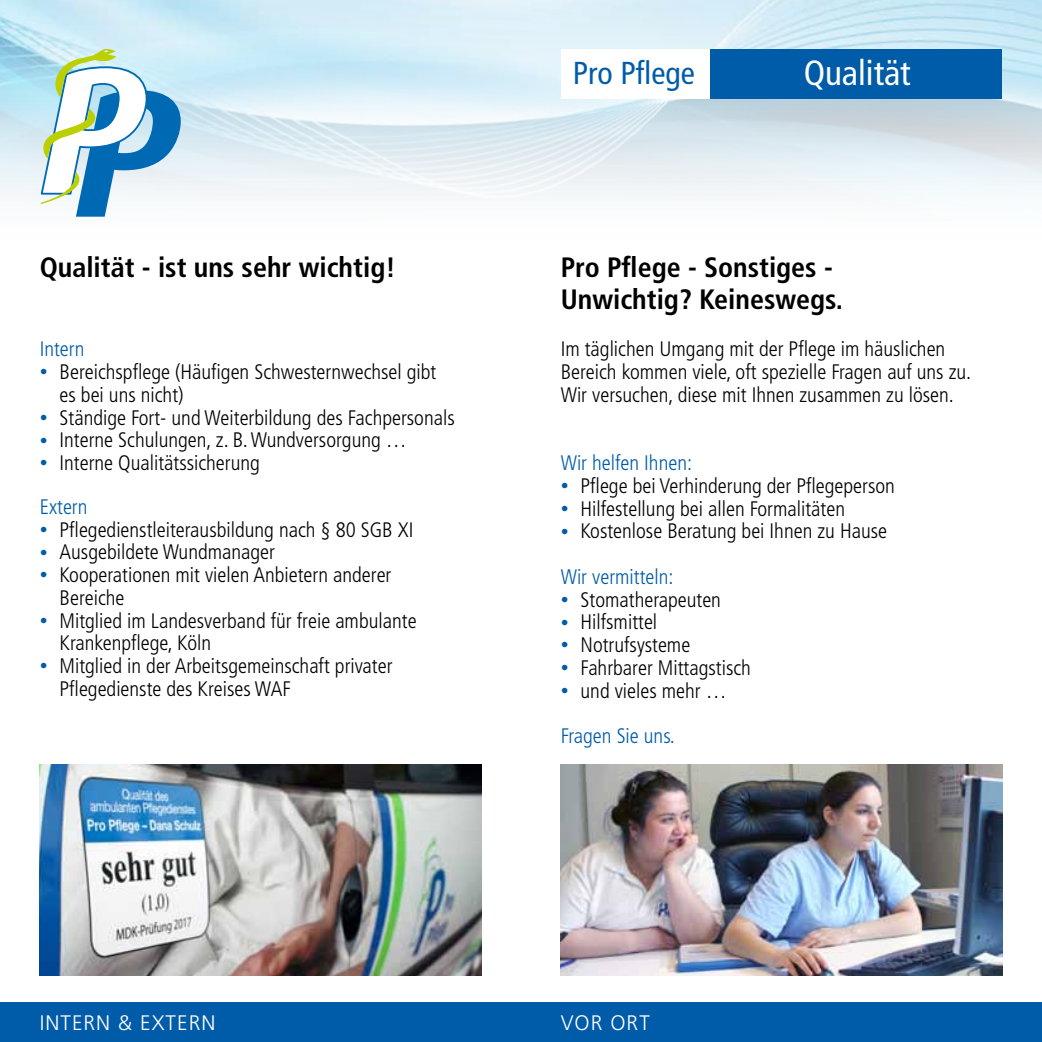
<style>
.page{position:relative;width:1042px;height:1042px;background:#fff}
.page>*{position:absolute;margin:0;border:0;box-sizing:border-box;transform-origin:0 0}
.t1{font:condensed 35px "Frutiger";color:#fff}
.t2{font:condensed 31.68px "Frutiger";color:#005ca9}
.t3{font:700 condensed 28px/31.5px "Frutiger";color:#000}
.t4{font:300 condensed 21px/22.8px "Frutiger";color:#000}
.t5{font:300 condensed 21px "Frutiger";color:#005ca9}
.t6{font:300 21px "Frutiger";letter-spacing:.05em;color:#fff}
.s1{font-weight:700;font-stretch:normal;font-size:15.75px;color:#005ca9}
.s2{color:#005ca9}
</style>
<div class="page">
<img style="left:0;top:0;width:1042px;height:196px">
<div style="left:0;top:1002px;width:1042px;height:40px;background:#005ca9"></div>
<svg style="left:39px;top:48px;width:142px;height:169px"></svg>
<div style="left:704px;top:50px;width:298px;height:49px;background:#005ca9"></div>
<div style="left:561px;top:50px;width:148px;height:49px;background:#fff"></div>
<img style="left:40px;top:764px;width:441px;height:211px">
<img style="left:561px;top:764px;width:441px;height:211px">
<h3 class="t3" style="left:40px;top:252px;width:357px">Qualität - ist uns sehr wichtig!</h3>
<p class="t5" style="left:40px;top:337px;width:46px">Intern</p>
<p class="t4" style="left:60px;top:361px;width:378px;text-indent:-20px"><span class="s1">•</span> Bereichspflege (Häufigen Schwesternwechsel gibt es bei uns nicht)</p>
<p class="t4" style="left:40px;top:406px;width:417px"><span class="s1">•</span> Ständige Fort- und Weiterbildung des Fachpersonals</p>
<p class="t4" style="left:40px;top:429px;width:369px"><span class="s1">•</span> Interne Schulungen, z. B. Wundversorgung …</p>
<p class="t4" style="left:40px;top:441px;width:222px;line-height:43.8px"><span class="s1">•</span> Interne Qualitätssicherung<br><span class="s2">Extern</span></p>
<p class="t4" style="left:40px;top:518px;width:375px"><span class="s1">•</span> Pflegedienstleiterausbildung nach § 80 SGB XI</p>
<p class="t4" style="left:40px;top:541px;width:237px"><span class="s1">•</span> Ausgebildete Wundmanager</p>
<p class="t4" style="left:60px;top:564px;width:333px;text-indent:-20px"><span class="s1">•</span> Kooperationen mit vielen Anbietern anderer<br>Bereiche</p>
<p class="t4" style="left:60px;top:609px;width:359px;text-indent:-20px"><span class="s1">•</span> Mitglied im Landesverband für freie ambulante<br>Krankenpflege, Köln</p>
<p class="t4" style="left:60px;top:655px;width:334px;text-indent:-20px"><span class="s1">•</span> Mitglied in der Arbeitsgemeinschaft privater<br>Pflegedienste des Kreises WAF</p>
<h2 class="t2" style="left:573px;top:54px;width:124px">Pro Pflege</h2>
<h1 class="t1" style="left:804px;top:53px;width:108px">Qualität</h1>
<h3 class="t3" style="left:561px;top:252px;width:284px">Pro Pflege - Sonstiges -<br>Unwichtig? Keineswegs.</h3>
<p class="t4" style="left:561px;top:338px;width:412px">Im täglichen U mgang mit der Pflege im häuslichen<br>Bereich kommen viele, oft spezielle Fragen auf uns zu.<br>Wir versuchen, diese mit Ihnen zusammen zu lösen.</p>
<p class="t5" style="left:561px;top:451px;width:133px">Wir helfen Ihnen:</p>
<p class="t4" style="left:561px;top:474px;width:336px"><span class="s1">•</span> Pflege bei Verhinderung der Pflegeperson</p>
<p class="t4" style="left:561px;top:497px;width:286px"><span class="s1">•</span> Hilfestellung bei allen Formalitäten</p>
<p class="t4" style="left:561px;top:509px;width:328px;line-height:45.5px"><span class="s1">•</span> Kostenlose Beratung bei Ihnen zu Hause<br><span class="s2">Wir vermitteln:</span></p>
<p class="t4" style="left:561px;top:588px;width:162px"><span class="s1">•</span> Stomatherapeuten</p>
<p class="t4" style="left:561px;top:611px;width:98px"><span class="s1">•</span> Hilfsmittel</p>
<p class="t4" style="left:561px;top:634px;width:131px"><span class="s1">•</span> N otrufsysteme</p>
<p class="t4" style="left:561px;top:656px;width:192px"><span class="s1">•</span> Fahrbarer Mittagstisch</p>
<p class="t4" style="left:561px;top:668px;width:168px;line-height:45.5px"><span class="s1">•</span> und vieles mehr …<br><span class="s2">Fragen Sie uns.</span></p>
<p class="t6" style="left:40px;top:1011px;width:177px">INTERN &amp; EXTERN</p>
<p class="t6" style="left:561px;top:1011px;width:91px">VOR ORT</p>
</div>
